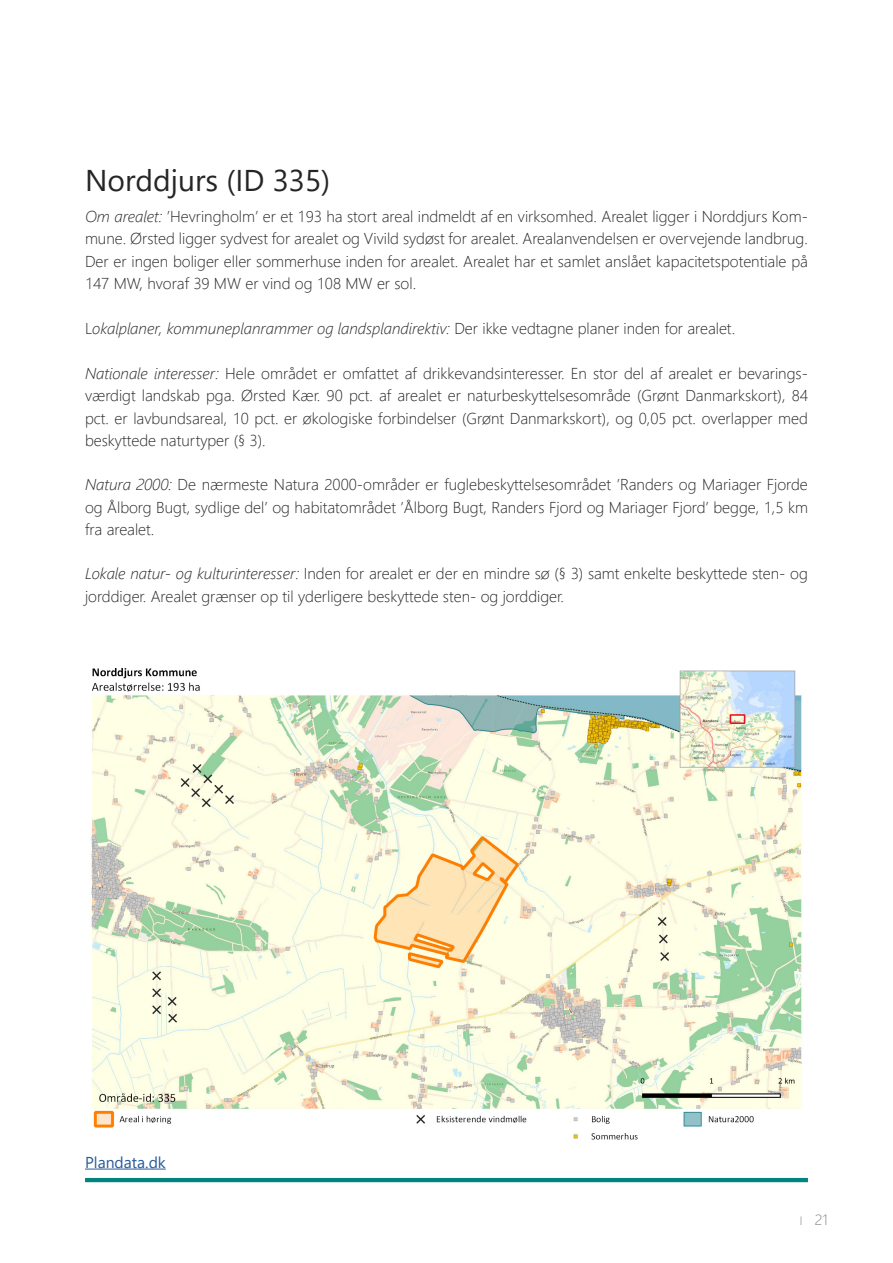
<style>
.page{position:relative;width:893px;height:1263px;background:#fff}
.page>*{position:absolute;margin:0;border:0;box-sizing:border-box;transform-origin:0 0}
.t1{font:30px "Segoe UI";color:#252525}
.t2{font:300 15.75px/22.5px "Segoe UI";color:#252525;text-align:justify}
.t3{font:italic 300 15.75px "Segoe UI";color:#252525}
.t4{font:15.75px "Segoe UI";color:#275b9b}
.t5{font:300 15px "Segoe UI";color:#828282}
.s1{font-style:italic}
.s2{font-style:normal}
.s3{font-size:12px}
</style>
<div class="page">
<hr style="left:85px;top:1178px;width:723px;height:4px;background:#008480">
<img style="left:91px;top:668px;width:711px;height:472px">
<hr style="left:85px;top:1168px;width:81px;height:1px;background:#275b9b">
<h1 class="t1" style="left:85px;top:152px;width:247px">Norddjurs (ID 335)</h1>
<p class="t2" style="left:85px;top:204px;width:724px"><span class="s1">Om arealet:</span> ’Hevringholm’ er et 193 ha stort areal indmeldt af en virksomhed. Arealet ligger i Norddjurs Kom&shy;mune. Ørsted ligger sydvest for arealet og Vivild sydøst for arealet. Arealanvendelsen er overvejende landbrug.<br>Der er ingen boliger eller sommerhuse inden for arealet. Arealet har et samlet anslået kapacitetspotentiale på 147 MW, hvoraf 39 MW er vind og 108 MW er sol.</p>
<p class="t3" style="left:85px;top:313px;width:652px"><span class="s2">L</span>okalplaner, kommuneplanrammer og landsplandirektiv: <span class="s2">Der ikke vedtagne planer inden for arealet.</span></p>
<p class="t2" style="left:85px;top:360px;width:724px"><span class="s1">Nationale interesser:</span> Hele området er omfattet af drikkevandsinteresser. En stor del af arealet er bevarings&shy;værdigt landskab pga. Ørsted Kær. 90 pct. af arealet er naturbeskyttelsesområde (Grønt Danmarkskort), 84 pct. er lavbundsareal, 10 pct. er økologiske forbindelser (Grønt Danmarkskort), og 0,05 pct. overlapper med beskyttede naturtyper (§ 3).</p>
<p class="t2" style="left:85px;top:472px;width:724px"><span class="s1">Natura 2000:</span> De nærmeste Natura 2000-områder er fuglebeskyttelsesområdet ’Randers og Mariager Fjorde og Ålborg Bugt, sydlige del’ og habitatområdet ’Ålborg Bugt, Randers Fjord og Mariager Fjord’ begge, 1,5 km fra arealet.</p>
<p class="t2" style="left:85px;top:561px;width:724px"><span class="s1">Lokale natur- og kulturinteresser:</span> Inden for arealet er der en mindre sø (§ 3) samt enkelte beskyttede sten- og jorddiger. Arealet grænser op til yderligere beskyttede sten- og jorddiger.</p>
<p class="t4" style="left:85px;top:1147px;width:82px">Plandata.dk</p>
<p class="t5" style="left:800px;top:1206px;width:30px"><span class="s3">I</span> 21</p>
</div>
